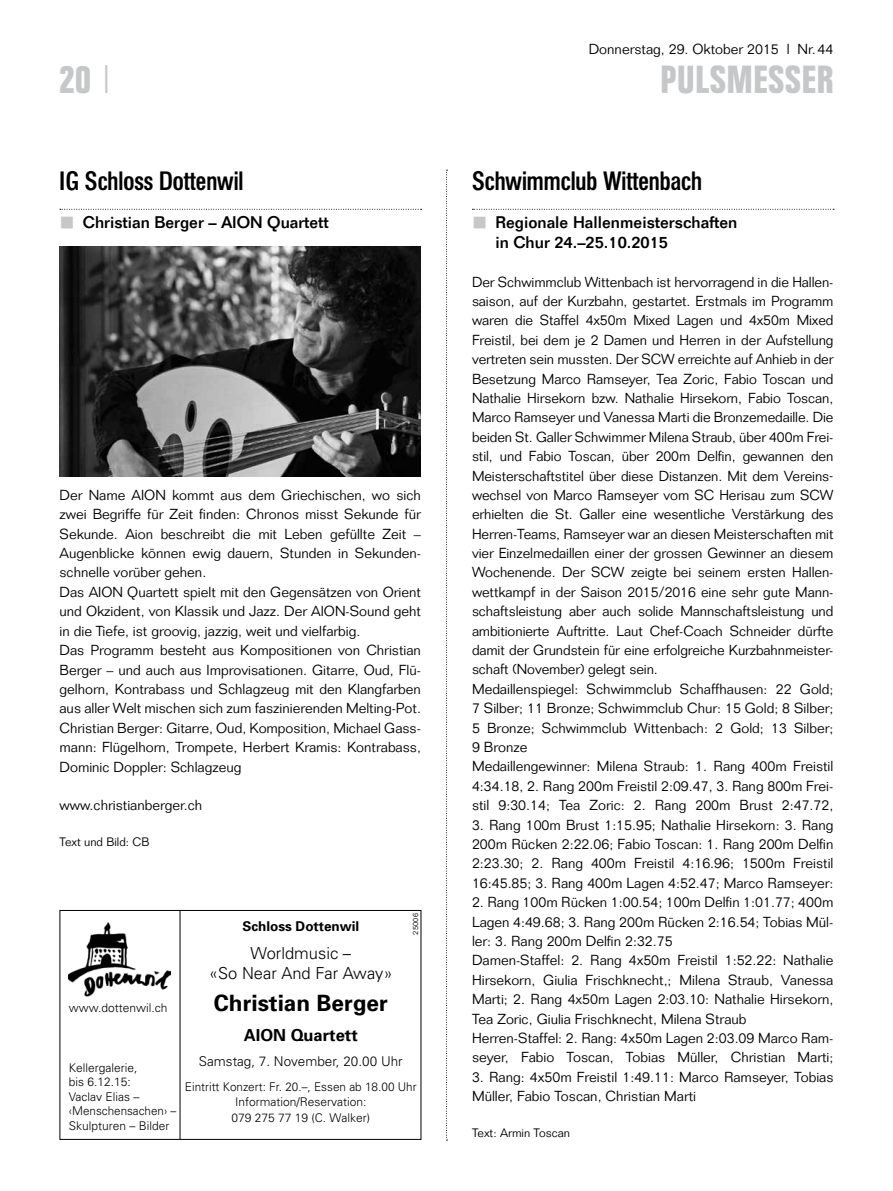
<style>
.page{position:relative;width:893px;height:1191px;background:#fff}
.page>*{position:absolute;margin:0;border:0;box-sizing:border-box;transform-origin:0 0}
.t1{font:700 39px "Folio Condensed BQ";letter-spacing:.03em;color:#c6c7c8}
.t2{font:500 26.25px "Folio Condensed BQ";color:#000}
.t3{font:700 22.5px "Univers";color:#000}
.t4{font:500 16.5px/19.4px "Folio";color:#000}
.t5{font:300 16.5px/19.5px "Univers";color:#000;text-align:center}
.t6{font:700 16.5px "Univers";color:#000}
.t7{font:300 14.25px/19.4px "Folio";color:#000}
.t8{font:300 13.5px "Univers";color:#000}
.t9{font:700 13.5px "Univers";color:#000}
.t10{font:300 12px/14.4px "Univers";color:#000;text-align:center}
.t11{font:300 12px "Folio";color:#000}
.t12{font:300 7.5px "Folio";letter-spacing:.02em;color:#000}
.s1{font-family:"Folio";font-weight:300}
</style>
<div class="page">
<svg style="left:446px;top:170px;width:1px;height:970px"></svg>
<svg style="left:472px;top:209px;width:362px;height:1px"></svg>
<svg style="left:60px;top:209px;width:362px;height:1px"></svg>
<img style="left:60px;top:247px;width:361px;height:229px">
<div style="left:60px;top:910px;width:361px;height:229px;border:1px solid #000"></div>
<hr style="left:180px;top:910px;width:1px;height:229px;background:#000">
<img style="left:69px;top:922px;width:102px;height:75px">
<h1 class="t1" style="left:60px;top:58px;width:53px">20 <span class="s1">|</span></h1>
<h2 class="t2" style="left:60px;top:166px;width:185px">IG Schloss Dottenwil</h2>
<p class="t4" style="left:83px;top:213px;width:247px">Christian Berger – AION Quartett</p>
<p class="t7" style="left:60px;top:485px;width:363px">Der Name AION kommt aus dem Griechischen, wo sich zwei Begriffe für Zeit finden: Chronos misst Sekunde für Sekunde. Aion beschreibt die mit Leben gefüllte Zeit – Augenblicke können ewig dauern, Stunden in Sekunden&shy;schnelle vorüber gehen.<br>Das AION Quartett spielt mit den Gegensätzen von Orient und Okzident, von Klassik und Jazz. Der AION-Sound geht in die Tiefe, ist groovig, jazzig, weit und vielfarbig.<br>Das Programm besteht aus Kompositionen von Christian Berger – und auch aus Improvisationen. Gitarre, Oud, Flü&shy;gelhorn, Kontrabass und Schlagzeug mit den Klangfarben aus aller Welt mischen sich zum faszinierenden Melting-Pot.<br>Christian Berger: Gitarre, Oud, Komposition, Michael Gass&shy;mann: Flügelhorn, Trompete, Herbert Kramis: Kontrabass, Dominic Doppler: Schlagzeug</p>
<p class="t7" style="left:60px;top:795px;width:144px">www.christianberger.ch</p>
<p class="t11" style="left:60px;top:834px;width:91px">Text und Bild: CB</p>
<p class="t10" style="left:69px;top:1000px;width:100px">www.dottenwil.ch</p>
<p class="t10" style="left:69px;top:1060px;width:109px;text-align:left">Kellergalerie,<br>bis 6.12.15:<br>Vaclav Elias – ‹Menschensachen› –<br>Skulpturen – Bilder</p>
<p class="t12" style="left:411px;top:934px;width:23px;rotate:-90deg">25006</p>
<p class="t9" style="left:242px;top:918px;width:119px">Schloss Dottenwil</p>
<p class="t5" style="left:209px;top:943px;width:185px">Worldmusic –<br>«So Near And Far Away»</p>
<h3 class="t3" style="left:214px;top:989px;width:175px">Christian Berger</h3>
<p class="t6" style="left:244px;top:1024px;width:115px">AION Quartett</p>
<p class="t8" style="left:199px;top:1052px;width:205px">Samstag, 7. November, 20.00 Uhr</p>
<p class="t10" style="left:185px;top:1078px;width:233px;line-height:15px">Eintritt Konzert: Fr. 20.–, Essen ab 18.00 Uhr<br>Information/Reservation:</p>
<p class="t10" style="left:232px;top:1110px;width:140px">079 275 77 19 (C. Walker)</p>
<p class="t7" style="left:589px;top:39px;width:246px">Donnerstag, 29. Oktober 2015 l Nr.44</p>
<h1 class="t1" style="left:661px;top:58px;width:174px">PULSMESSER</h1>
<h2 class="t2" style="left:472px;top:166px;width:231px">Schwimmclub Wittenbach</h2>
<p class="t4" style="left:495px;top:213px;width:244px">Regionale Hallenmeisterschaften in Chur 24.–25.10.2015</p>
<p class="t7" style="left:472px;top:272px;width:363px">Der Schwimmclub Wittenbach ist hervorragend in die Hallen&shy;saison, auf der Kurzbahn, gestartet. Erstmals im Programm waren die Staffel 4x50m Mixed Lagen und 4x50m Mixed Freistil, bei dem je 2 Damen und Herren in der Aufstellung vertreten sein mussten. Der SCW erreichte auf Anhieb in der Besetzung Marco Ramseyer, Tea Zoric, Fabio Toscan und Nathalie Hirsekorn bzw. Nathalie Hirsekorn, Fabio Toscan, Marco Ramseyer und Vanessa Marti die Bronzemedaille. Die beiden St. Galler Schwimmer Milena Straub, über 400m Frei&shy;stil, und Fabio Toscan, über 200m Delfin, gewannen den Meisterschaftstitel über diese Distanzen. Mit dem Vereins&shy;wechsel von Marco Ramseyer vom SC Herisau zum SCW erhielten die St. Galler eine wesentliche Verstärkung des Herren-Teams, Ramseyer war an diesen Meisterschaften mit vier Einzelmedaillen einer der grossen Gewinner an diesem Wochenende. Der SCW zeigte bei seinem ersten Hallen&shy;wettkampf in der Saison 2015/2016 eine sehr gute Mann&shy;schaftsleistung aber auch solide Mannschaftsleistung und ambitionierte Auftritte. Laut Chef-Coach Schneider dürfte damit der Grundstein für eine erfolgreiche Kurzbahnmeister&shy;schaft (November) gelegt sein.<br>Medaillenspiegel: Schwimmclub Schaffhausen: 22 Gold; 7 Silber; 11 Bronze; Schwimmclub Chur: 15 Gold; 8 Silber; 5 Bronze; Schwimmclub Wittenbach: 2 Gold; 13 Silber; 9 Bronze<br>Medaillengewinner: Milena Straub: 1. Rang 400m Freistil 4:34.18, 2. Rang 200m Freistil 2:09.47, 3. Rang 800m Frei&shy;stil 9:30.14; Tea Zoric: 2. Rang 200m Brust 2:47.72,</p>
<p class="t7" style="left:472px;top:815px;width:363px;text-align:justify">3. Rang 100m Brust 1:15.95; Nathalie Hirsekorn: 3. Rang 200m Rücken 2:22.06; Fabio Toscan: 1. Rang 200m Delfin 2:23.30; 2. Rang 400m Freistil 4:16.96; 1500m Freistil 16:45.85; 3. Rang 400m Lagen 4:52.47; Marco Ramseyer:</p>
<p class="t7" style="left:472px;top:892px;width:363px">2. Rang 100m Rücken 1:00.54; 100m Delfin 1:01.77; 400m Lagen 4:49.68; 3. Rang 200m Rücken 2:16.54; Tobias Mül&shy;ler: 3. Rang 200m Delfin 2:32.75<br>Damen-Staffel: 2. Rang 4x50m Freistil 1:52.22: Nathalie Hirsekorn, Giulia Frischknecht,; Milena Straub, Vanessa Marti; 2. Rang 4x50m Lagen 2:03.10: Nathalie Hirsekorn, Tea Zoric, Giulia Frischknecht, Milena Straub Herren-Staffel: 2. Rang: 4x50m Lagen 2:03.09 Marco Ram&shy;seyer, Fabio Toscan, Tobias Müller, Christian Marti;</p>
<p class="t7" style="left:472px;top:1067px;width:363px">3. Rang: 4x50m Freistil 1:49.11: Marco Ramseyer, Tobias<br>Müller, Fabio Toscan, Christian Marti</p>
<p class="t11" style="left:472px;top:1125px;width:100px">Text: Armin Toscan</p>
</div>
